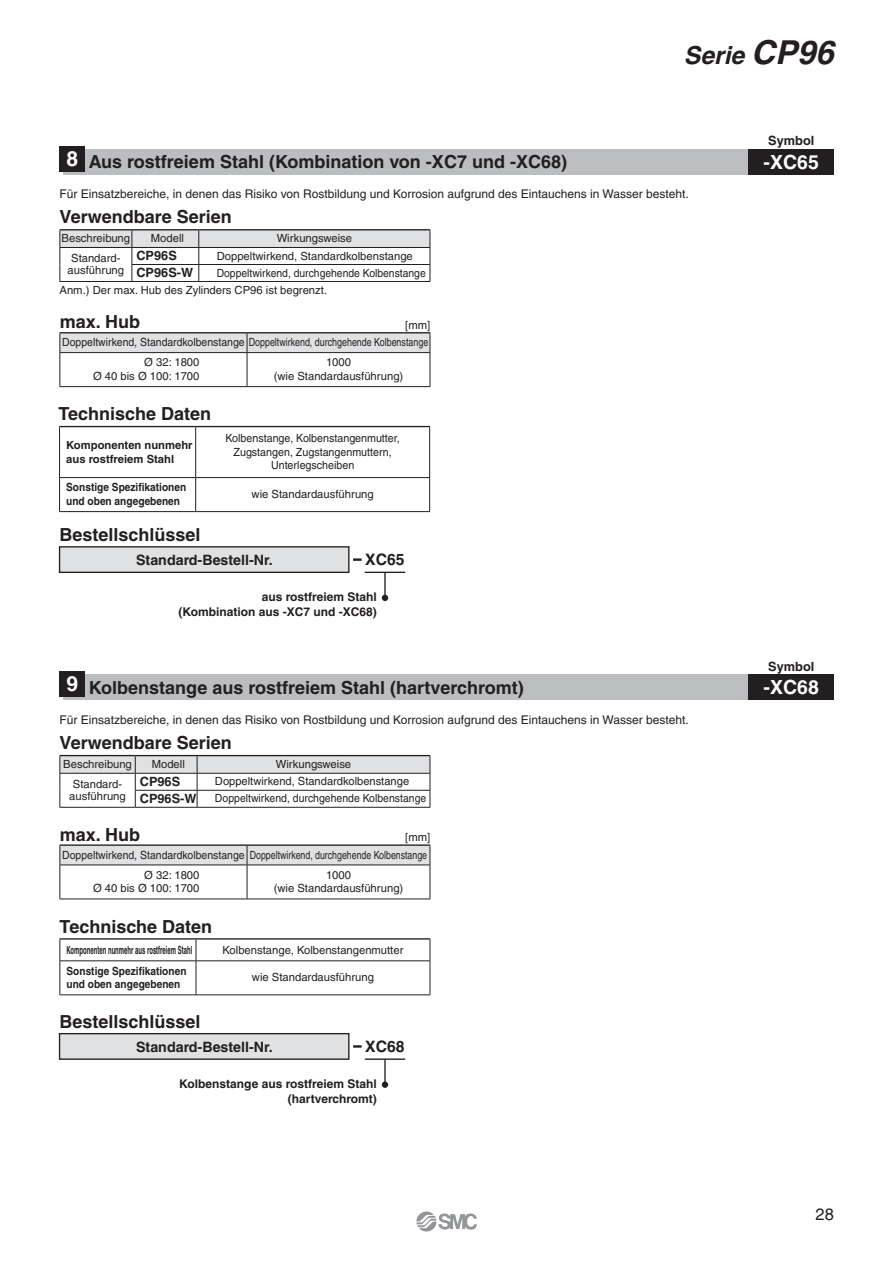
<style>
.page{position:relative;width:893px;height:1263px;background:#fff}
.page>*{position:absolute;margin:0;border:0;box-sizing:border-box;transform-origin:0 0}
.t1{font:italic 700 24.75px "Helvetica";color:#231f20}
.t2{font:700 19.5px "Helvetica";color:#fff}
.t3{font:700 18px "Helvetica";color:#231f20}
.t4{font:16.5px "Helvetica";color:#231f20}
.t5{font:700 15.75px "Helvetica";color:#231f20}
.t6{font:700 14.25px "Helvetica";color:#231f20}
.t7{font:700 12.75px "Helvetica";color:#231f20}
.t8{font:12px "Helvetica";color:#231f20}
.t9{font:700 12px/14.4px "Helvetica";color:#231f20;text-align:right}
.t10{font:11.25px/12px "Helvetica";color:#231f20;text-align:center}
.t11{font:11.25px/20px "Helvetica";color:#231f20;scale:.93 1}
.t12{font:700 11.25px/13.5px "Helvetica";color:#231f20;scale:.9 1}
.t13{font:11.25px/13.5px "Helvetica";color:#231f20;text-align:center;scale:.95 1}
.t14{font:11.25px "Helvetica";color:#231f20;scale:.92 1}
.t15{font:700 11.25px "Helvetica";color:#231f20;scale:.53 1}
.t16{font:700 11.25px/13.5px "Helvetica";color:#231f20}
.s1{font-size:33px}
.s2{font-size:21px;color:#fff}
</style>
<div class="page">
<div style="left:60px;top:1034px;width:289px;height:25px;background:#e0e1e2"></div>
<div style="left:59px;top:1033px;width:290px;height:27px;border:1px solid #231f20"></div>
<hr style="left:365px;top:1058px;width:40px;height:2px;background:#231f20">
<svg style="left:384px;top:1059px;width:1px;height:22px"></svg>
<svg style="left:353px;top:1045px;width:8px;height:3px"></svg>
<div style="left:64px;top:675px;width:769px;height:25px;background:#bbbdc0"></div>
<div style="left:748px;top:675px;width:85px;height:25px;background:#231f20"></div>
<div style="left:60px;top:672px;width:25px;height:25px;background:#231f20"></div>
<div style="left:382px;top:1081px;width:6px;height:7px;background:#231f20;border-radius:50%"></div>
<hr style="left:60px;top:755px;width:75px;height:1px;background:#231f20">
<hr style="left:60px;top:807px;width:75px;height:1px;background:#231f20">
<hr style="left:135px;top:755px;width:62px;height:1px;background:#231f20">
<hr style="left:197px;top:755px;width:233px;height:1px;background:#231f20">
<hr style="left:135px;top:807px;width:295px;height:1px;background:#231f20">
<svg style="left:60px;top:756px;width:370px;height:51px"></svg>
<hr style="left:60px;top:773px;width:75px;height:1px;background:#231f20">
<hr style="left:60px;top:844px;width:187px;height:2px;background:#231f20">
<hr style="left:247px;top:844px;width:183px;height:2px;background:#231f20">
<hr style="left:60px;top:899px;width:187px;height:1px;background:#231f20">
<svg style="left:60px;top:845px;width:370px;height:20px;background:#d2d2d3"></svg>
<hr style="left:247px;top:899px;width:183px;height:1px;background:#231f20">
<hr style="left:60px;top:865px;width:370px;height:1px;background:#231f20">
<hr style="left:60px;top:865px;width:1px;height:34px;background:#231f20">
<hr style="left:247px;top:865px;width:1px;height:34px;background:#231f20">
<hr style="left:429px;top:865px;width:1px;height:34px;background:#231f20">
<hr style="left:60px;top:938px;width:136px;height:2px;background:#231f20">
<svg style="left:60px;top:940px;width:1px;height:21px"></svg>
<hr style="left:60px;top:961px;width:136px;height:1px;background:#231f20">
<svg style="left:196px;top:940px;width:1px;height:21px"></svg>
<hr style="left:196px;top:938px;width:234px;height:2px;background:#231f20">
<hr style="left:196px;top:961px;width:234px;height:1px;background:#231f20">
<svg style="left:429px;top:940px;width:1px;height:21px"></svg>
<hr style="left:60px;top:961px;width:1px;height:34px;background:#231f20">
<hr style="left:196px;top:961px;width:1px;height:34px;background:#231f20">
<hr style="left:60px;top:995px;width:136px;height:1px;background:#231f20">
<hr style="left:429px;top:961px;width:1px;height:34px;background:#231f20">
<hr style="left:196px;top:995px;width:234px;height:1px;background:#231f20">
<div style="left:60px;top:547px;width:289px;height:25px;background:#e0e1e2"></div>
<div style="left:59px;top:546px;width:290px;height:27px;border:1px solid #231f20"></div>
<hr style="left:365px;top:572px;width:40px;height:1px;background:#231f20">
<svg style="left:353px;top:558px;width:8px;height:3px"></svg>
<div style="left:64px;top:149px;width:769px;height:25px;background:#bbbdc0"></div>
<div style="left:748px;top:149px;width:85px;height:25px;background:#231f20"></div>
<div style="left:60px;top:146px;width:25px;height:25px;background:#231f20"></div>
<svg style="left:382px;top:573px;width:6px;height:28px"></svg>
<hr style="left:60px;top:229px;width:72px;height:1px;background:#231f20">
<hr style="left:60px;top:281px;width:72px;height:1px;background:#231f20">
<hr style="left:132px;top:229px;width:67px;height:1px;background:#231f20">
<hr style="left:199px;top:229px;width:231px;height:1px;background:#231f20">
<hr style="left:132px;top:281px;width:67px;height:1px;background:#231f20">
<hr style="left:199px;top:281px;width:231px;height:1px;background:#231f20">
<svg style="left:60px;top:230px;width:370px;height:51px"></svg>
<hr style="left:60px;top:332px;width:187px;height:1px;background:#231f20">
<hr style="left:247px;top:332px;width:183px;height:1px;background:#231f20">
<hr style="left:60px;top:386px;width:187px;height:1px;background:#231f20">
<svg style="left:60px;top:333px;width:370px;height:20px;background:#d2d2d3"></svg>
<hr style="left:60px;top:353px;width:1px;height:33px;background:#231f20">
<hr style="left:247px;top:386px;width:183px;height:1px;background:#231f20">
<hr style="left:247px;top:353px;width:1px;height:33px;background:#231f20">
<hr style="left:429px;top:353px;width:1px;height:33px;background:#231f20">
<hr style="left:59px;top:426px;width:137px;height:1px;background:#231f20">
<hr style="left:59px;top:427px;width:1px;height:50px;background:#231f20">
<hr style="left:59px;top:477px;width:137px;height:1px;background:#231f20">
<hr style="left:195px;top:427px;width:1px;height:50px;background:#231f20">
<hr style="left:196px;top:426px;width:234px;height:1px;background:#231f20">
<hr style="left:196px;top:477px;width:234px;height:1px;background:#231f20">
<hr style="left:429px;top:427px;width:1px;height:50px;background:#231f20">
<hr style="left:59px;top:478px;width:1px;height:33px;background:#231f20">
<hr style="left:195px;top:478px;width:1px;height:33px;background:#231f20">
<hr style="left:59px;top:511px;width:137px;height:1px;background:#231f20">
<hr style="left:429px;top:478px;width:1px;height:33px;background:#231f20">
<hr style="left:196px;top:511px;width:234px;height:1px;background:#231f20">
<svg style="left:416px;top:1212px;width:61px;height:20px"></svg>
<h1 class="t1" style="left:683px;top:46px;width:151px">Serie <span class="s1">CP96</span></h1>
<p class="t7" style="left:768px;top:136px;width:48px">Symbol</p>
<h3 class="t3" style="left:66px;top:155px;width:502px"><span class="s2">8</span> Aus rostfreiem Stahl (Kombination von -XC7 und -XC68)</h3>
<h2 class="t2" style="left:763px;top:155px;width:57px">-XC65</h2>
<p class="t8" style="left:60px;top:189px;width:630px">Für Einsatzbereiche, in denen das Risiko von Rostbildung und Korrosion aufgrund des Eintauchens in Wasser besteht.</p>
<p class="t10" style="left:62px;top:234px;width:70px">Beschreibung</p>
<p class="t10" style="left:151px;top:234px;width:35px">Modell</p>
<p class="t10" style="left:277px;top:234px;width:77px">Wirkungsweise</p>
<p class="t10" style="left:68px;top:253px;width:58px">Standard&shy;ausführung</p>
<p class="t7" style="left:136px;top:251px;width:42px">CP96S</p>
<p class="t10" style="left:217px;top:251px;width:198px">Doppeltwirkend, Standardkolbenstange</p>
<h3 class="t3" style="left:60px;top:210px;width:174px">Verwendbare Serien</h3>
<p class="t7" style="left:136px;top:268px;width:58px">CP96S-W</p>
<p class="t14" style="left:217px;top:268px;width:229px">Doppeltwirkend, durchgehende Kolbenstange</p>
<p class="t10" style="left:60px;top:285px;width:269px">Anm.) Der max. Hub des Zylinders CP96 ist begrenzt.</p>
<h3 class="t3" style="left:60px;top:315px;width:82px">max. Hub</h3>
<p class="t10" style="left:405px;top:320px;width:26px">[mm]</p>
<p class="t11" style="left:144px;top:334px;width:307px;text-indent:-82px">Doppeltwirkend, Standardkolbenstange Doppeltwirkend, durchgehende Kolbenstange<br>Ø 32: 1800</p>
<p class="t10" style="left:93px;top:371px;width:108px">Ø 40 bis Ø 100: 1700</p>
<p class="t10" style="left:274px;top:357px;width:131px;line-height:13.5px">1000<br>(wie Standardausführung)</p>
<h3 class="t3" style="left:58px;top:407px;width:154px">Technische Daten</h3>
<p class="t16" style="left:66px;top:439px;width:128px">Komponenten nunmehr aus rostfreiem Stahl</p>
<p class="t13" style="left:225px;top:433px;width:185px">Kolbenstange, Kolbenstangenmutter,<br>Zugstangen, Zugstangenmuttern,<br>Unterlegscheiben</p>
<p class="t12" style="left:66px;top:482px;width:135px">Sonstige Spezifikationen und oben angegebenen</p>
<p class="t10" style="left:251px;top:489px;width:124px">wie Standardausführung</p>
<h3 class="t3" style="left:60px;top:528px;width:142px">Bestellschlüssel</h3>
<h3 class="t5" style="left:365px;top:554px;width:41px">XC65</h3>
<p class="t9" style="left:178px;top:591px;width:200px">aus rostfreiem Stahl<br>(Kombination aus -XC7 und -XC68)</p>
<p class="t6" style="left:136px;top:555px;width:138px">Standard-Bestell-Nr.</p>
<p class="t7" style="left:768px;top:662px;width:48px">Symbol</p>
<h3 class="t3" style="left:66px;top:681px;width:459px"><span class="s2">9</span> Kolbenstange aus rostfreiem Stahl (hartverchromt)</h3>
<h2 class="t2" style="left:763px;top:680px;width:57px">-XC68</h2>
<p class="t8" style="left:60px;top:715px;width:630px">Für Einsatzbereiche, in denen das Risiko von Rostbildung und Korrosion aufgrund des Eintauchens in Wasser besteht.</p>
<p class="t10" style="left:63px;top:759px;width:70px">Beschreibung</p>
<p class="t10" style="left:152px;top:759px;width:35px">Modell</p>
<p class="t10" style="left:276px;top:759px;width:77px">Wirkungsweise</p>
<p class="t10" style="left:69px;top:779px;width:58px">Standard&shy;ausführung</p>
<p class="t7" style="left:140px;top:777px;width:42px">CP96S</p>
<p class="t10" style="left:215px;top:776px;width:196px">Doppeltwirkend, Standardkolbenstange</p>
<h3 class="t3" style="left:60px;top:736px;width:174px">Verwendbare Serien</h3>
<p class="t7" style="left:140px;top:794px;width:58px">CP96S-W</p>
<p class="t11" style="left:215px;top:790px;width:229px">Doppeltwirkend, durchgehende Kolbenstange</p>
<h3 class="t3" style="left:60px;top:828px;width:82px">max. Hub</h3>
<p class="t10" style="left:405px;top:833px;width:26px">[mm]</p>
<p class="t11" style="left:144px;top:846px;width:305px;text-indent:-82px">Doppeltwirkend, Standardkolbenstange Doppeltwirkend, durchgehende Kolbenstange<br>Ø 32: 1800</p>
<p class="t10" style="left:93px;top:883px;width:108px">Ø 40 bis Ø 100: 1700</p>
<p class="t10" style="left:274px;top:869px;width:131px;line-height:13.5px">1000<br>(wie Standardausführung)</p>
<h3 class="t3" style="left:60px;top:920px;width:154px">Technische Daten</h3>
<p class="t15" style="left:67px;top:946px;width:239px">Komponenten nunmehr aus rostfreiem Stahl</p>
<p class="t10" style="left:222px;top:945px;width:182px">Kolbenstange, Kolbenstangenmutter</p>
<p class="t12" style="left:67px;top:965px;width:135px">Sonstige Spezifikationen und oben angegebenen</p>
<p class="t10" style="left:252px;top:973px;width:124px">wie Standardausführung</p>
<h3 class="t3" style="left:60px;top:1015px;width:142px">Bestellschlüssel</h3>
<h3 class="t5" style="left:365px;top:1041px;width:41px">XC68</h3>
<p class="t9" style="left:179px;top:1078px;width:199px">Kolbenstange aus rostfreiem Stahl (hartverchromt)</p>
<p class="t6" style="left:136px;top:1042px;width:138px">Standard-Bestell-Nr.</p>
<h3 class="t4" style="left:815px;top:1208px;width:20px">28</h3>
</div>
